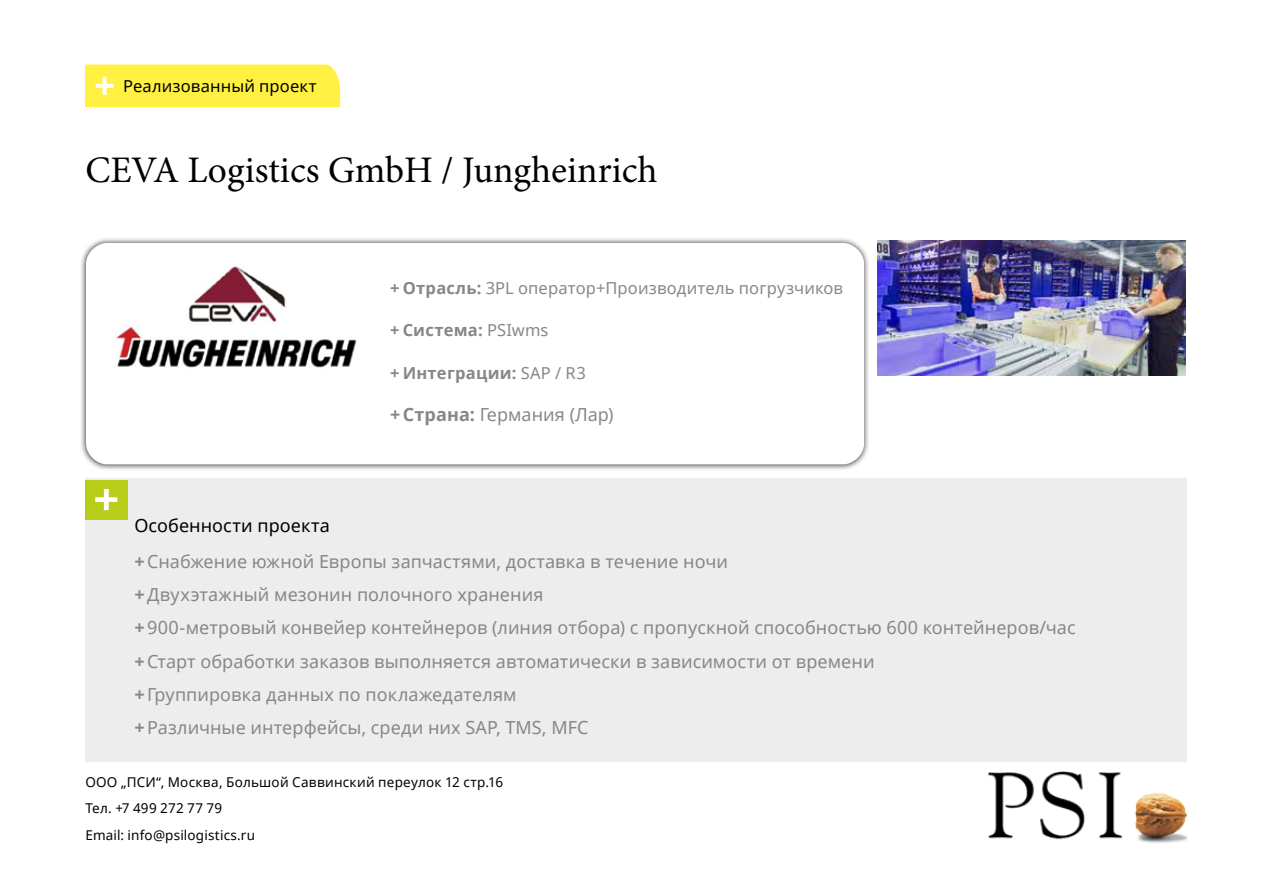
<style>
.page{position:relative;width:1263px;height:893px;background:#fff}
.page>*{position:absolute;margin:0;border:0;box-sizing:border-box;transform-origin:0 0}
.t1{font:37.5px "Minion Pro";color:#000}
.t2{font:18px/33.3px "Noto Sans";letter-spacing:.005em;color:#878787}
.t3{font:16.5px "Noto Sans";letter-spacing:.01em;color:#878787}
.t4{font:700 16.5px "Noto Sans";letter-spacing:.015em;color:#878787}
.t5{font:16.5px "Noto Sans";letter-spacing:.005em;color:#000}
.t6{font:13.5px/26.5px "Noto Sans";letter-spacing:.015em;color:#000}
.s1{font-weight:700}
.s2{font-weight:400}
.s3{color:#000}
</style>
<div class="page">
<div style="left:85px;top:65px;width:255px;height:42px;background:#fff042"></div>
<img style="left:989px;top:772px;width:197px;height:71px">
<div style="left:80px;top:237px;width:790px;height:234px;background:#000;opacity:.75"></div>
<div style="left:86px;top:243px;width:778px;height:221px;background:#fff;border-radius:21px"></div>
<img style="left:116px;top:325px;width:241px;height:43px">
<div style="left:85px;top:479px;width:1101px;height:283px;background:#ededed"></div>
<div style="left:85px;top:480px;width:43px;height:39px;background:#b7cd1a"></div>
<svg style="left:95px;top:489px;width:22px;height:21px"></svg>
<img style="left:878px;top:240px;width:307px;height:135px">
<img style="left:188px;top:266px;width:98px;height:58px">
<p class="t5" style="left:123px;top:74px;width:195px">Реализованный проект</p>
<h1 class="t1" style="left:85px;top:145px;width:574px">CEVA Logistics GmbH / Jungheinrich</h1>
<p class="t3" style="left:390px;top:277px;width:455px"><span class="s1">+ Отрасль:</span> 3PL оператор+Производитель погрузчиков</p>
<p class="t4" style="left:390px;top:319px;width:160px">+ Система: <span class="s2">PSIwms</span></p>
<p class="t4" style="left:390px;top:361px;width:197px">+ Интеграции: <span class="s2">SAP / R3</span></p>
<p class="t2" style="left:390px;top:398px;width:225px"><span class="s1">+Страна:</span> Германия (Лар)</p>
<p class="t2" style="left:134px;top:507px;width:595px;line-height:35.5px"><span class="s3">Особенности проекта<br></span><span class="s1">+</span>Снабжение южной Европы запчастями, доставка в течение ночи</p>
<p class="t2" style="left:134px;top:577px;width:943px"><span class="s1">+</span>Двухэтажный мезонин полочного хранения<br><span class="s1">+</span>900-метровый конвейер контейнеров (линия отбора) с пропускной способностью 600 контейнеров/час <span class="s1">+</span>Старт обработки заказов выполняется автоматически в зависимости от времени<br><span class="s1">+</span>Группировка данных по поклажедателям<br><span class="s1">+</span>Различные интерфейсы, среди них SAP, TMS, MFC</p>
<p class="t6" style="left:85px;top:768px;width:419px">ООО „ПСИ“, Москва, Большой Саввинский переулок 12 стр.16<br>Тел. +7 499 272 77 79<br>Email: info@psilogistics.ru</p>
</div>
